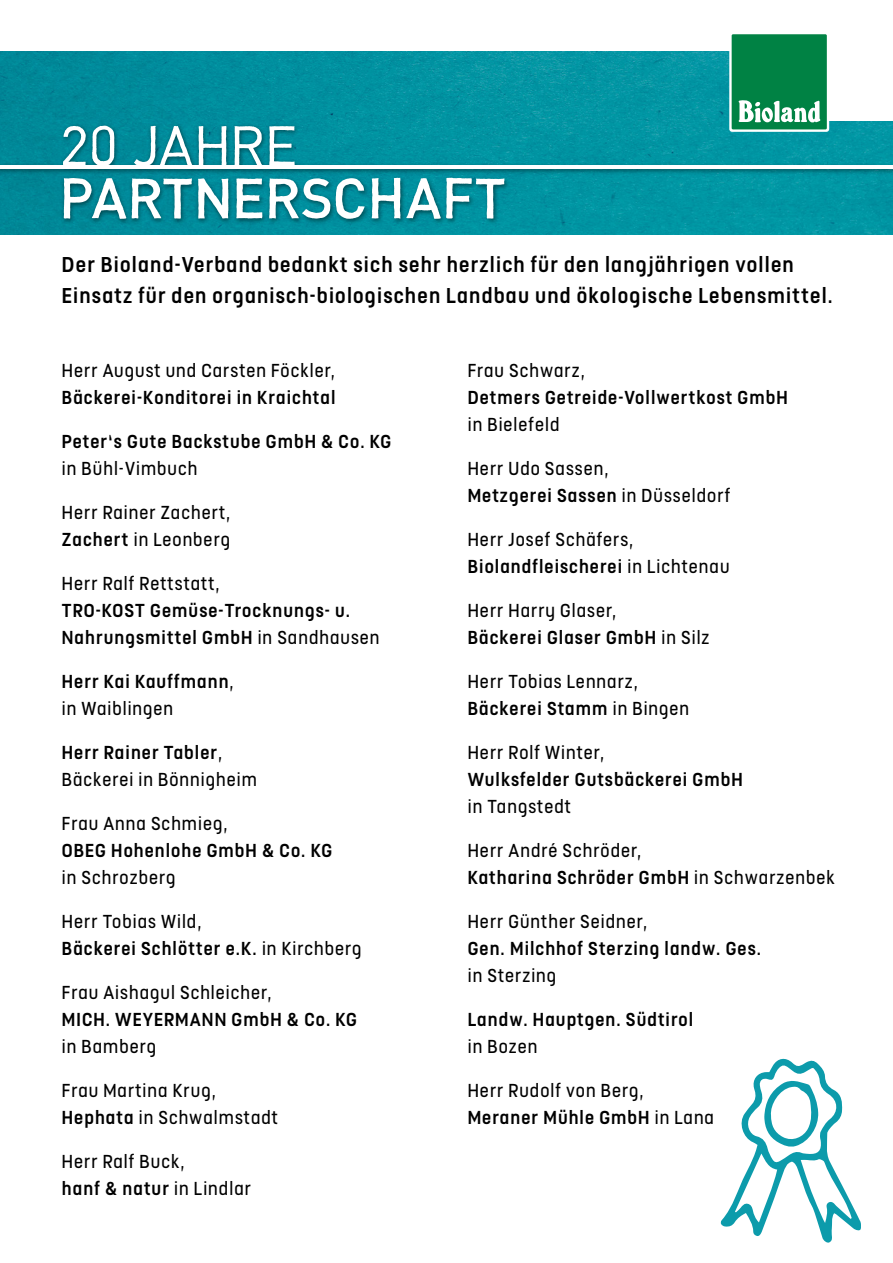
<style>
.page{position:relative;width:893px;height:1263px;background:#fff}
.page>*{position:absolute;margin:0;border:0;box-sizing:border-box;transform-origin:0 0}
.t1{font:500 52.5px "Bio Din";color:#fff}
.t2{font:52.5px "Bio Din";color:#fff}
.t3{font:500 24px/31.5px "FS Dillon";letter-spacing:.05em;color:#000}
.t4{font:21px/44px "FS Dillon";letter-spacing:.05em;color:#000}
.t5{font:500 21px/27px "FS Dillon";letter-spacing:.05em;color:#000}
.s1{font-weight:500}
.s2{font-weight:400}
</style>
<div class="page">
<img style="left:0;top:51px;width:893px;height:183px">
<div style="left:817px;top:0;width:76px;height:121px;background:#fff"></div>
<div style="left:0;top:123px;width:893px;height:102px;background:#000;opacity:.47"></div>
<hr style="left:0;top:165px;width:893px;height:4px;background:#fff">
<svg style="left:729px;top:32px;width:100px;height:100px"></svg>
<div style="left:732px;top:34px;width:95px;height:95px;background:#008244"></div>
<svg style="left:738px;top:100px;width:82px;height:23px"></svg>
<svg style="left:720px;top:1058px;width:141px;height:185px"></svg>
<h1 class="t2" style="left:60px;top:116px;width:239px">20 JAHRE</h1>
<h1 class="t1" style="left:60px;top:168px;width:448px">PARTNERSCHAFT</h1>
<p class="t3" style="left:62px;top:247px;width:772px">Der Bioland-Verband bedankt sich sehr herzlich für den langjährigen vollen<br>Einsatz für den organisch-biologischen Landbau und ökologische Lebensmittel.</p>
<p class="t4" style="left:62px;top:347px;width:274px">Herr August und Carsten Föckler,</p>
<p class="t5" style="left:62px;top:374px;width:331px;line-height:44px">Bäckerei-Konditorei in Kraichtal<br>Peter‘s Gute Backstube GmbH &amp; Co. KG</p>
<p class="t4" style="left:62px;top:445px;width:170px">in Bühl-Vimbuch<br>Herr Rainer Zachert,</p>
<p class="t4" style="left:62px;top:516px;width:170px"><span class="s1">Zachert</span> in Leonberg<br>Herr Ralf Rettstatt,</p>
<p class="t5" style="left:62px;top:595px;width:319px">TRO-KOST Gemüse-Trocknungs- u.<br>Nahrungsmittel GmbH <span class="s2">in Sandhausen</span></p>
<p class="t5" style="left:62px;top:666px;width:173px">Herr Kai Kauffmann<span class="s2">, in Waiblingen</span></p>
<p class="t4" style="left:62px;top:737px;width:196px;line-height:27px"><span class="s1">Herr Rainer Tabler</span>,<br>Bäckerei in Bönnigheim</p>
<p class="t4" style="left:62px;top:800px;width:167px">Frau Anna Schmieg,</p>
<p class="t5" style="left:62px;top:835px;width:272px">OBEG Hohenlohe GmbH &amp; Co. KG</p>
<p class="t4" style="left:62px;top:854px;width:141px">in Schrozberg<br>Herr Tobias Wild,</p>
<p class="t4" style="left:62px;top:925px;width:301px"><span class="s1">Bäckerei Schlötter e.K.</span> in Kirchberg<br>Frau Aishagul Schleicher,</p>
<p class="t5" style="left:62px;top:1004px;width:297px">MICH. WEYERMANN GmbH &amp; Co. KG</p>
<p class="t4" style="left:62px;top:1023px;width:155px">in Bamberg<br>Frau Martina Krug,</p>
<p class="t4" style="left:62px;top:1094px;width:217px"><span class="s1">Hephata</span> in Schwalmstadt<br>Herr Ralf Buck,</p>
<p class="t5" style="left:62px;top:1173px;width:190px">hanf &amp; natur <span class="s2">in Lindlar</span></p>
<p class="t4" style="left:468px;top:347px;width:119px">Frau Schwarz,</p>
<p class="t5" style="left:468px;top:382px;width:321px">Detmers Getreide-Vollwertkost GmbH</p>
<p class="t4" style="left:468px;top:401px;width:142px">in Bielefeld<br>Herr Udo Sassen,</p>
<p class="t4" style="left:468px;top:472px;width:264px"><span class="s1">Metzgerei Sassen</span> in Düsseldorf<br>Herr Josef Schäfers,</p>
<p class="t4" style="left:468px;top:543px;width:263px"><span class="s1">Biolandfleischerei</span> in Lichtenau<br>Herr Harry Glaser,</p>
<p class="t4" style="left:468px;top:614px;width:243px"><span class="s1">Bäckerei Glaser GmbH</span> in Silz<br>Herr Tobias Lennarz,</p>
<p class="t4" style="left:468px;top:685px;width:223px"><span class="s1">Bäckerei Stamm</span> in Bingen<br>Herr Rolf Winter,</p>
<p class="t5" style="left:468px;top:764px;width:276px">Wulksfelder Gutsbäckerei GmbH</p>
<p class="t4" style="left:468px;top:783px;width:175px">in Tangstedt<br>Herr André Schröder,</p>
<p class="t4" style="left:468px;top:854px;width:369px"><span class="s1">Katharina Schröder GmbH</span> in Schwarzenbek<br>Herr Günther Seidner,</p>
<p class="t5" style="left:468px;top:933px;width:295px">Gen. Milchhof Sterzing landw. Ges.</p>
<p class="t4" style="left:468px;top:952px;width:90px">in Sterzing</p>
<p class="t5" style="left:468px;top:1004px;width:227px">Landw. Hauptgen. Südtirol</p>
<p class="t4" style="left:468px;top:1023px;width:177px">in Bozen<br>Herr Rudolf von Berg,</p>
<p class="t5" style="left:468px;top:1102px;width:248px">Meraner Mühle GmbH <span class="s2">in Lana</span></p>
</div>
